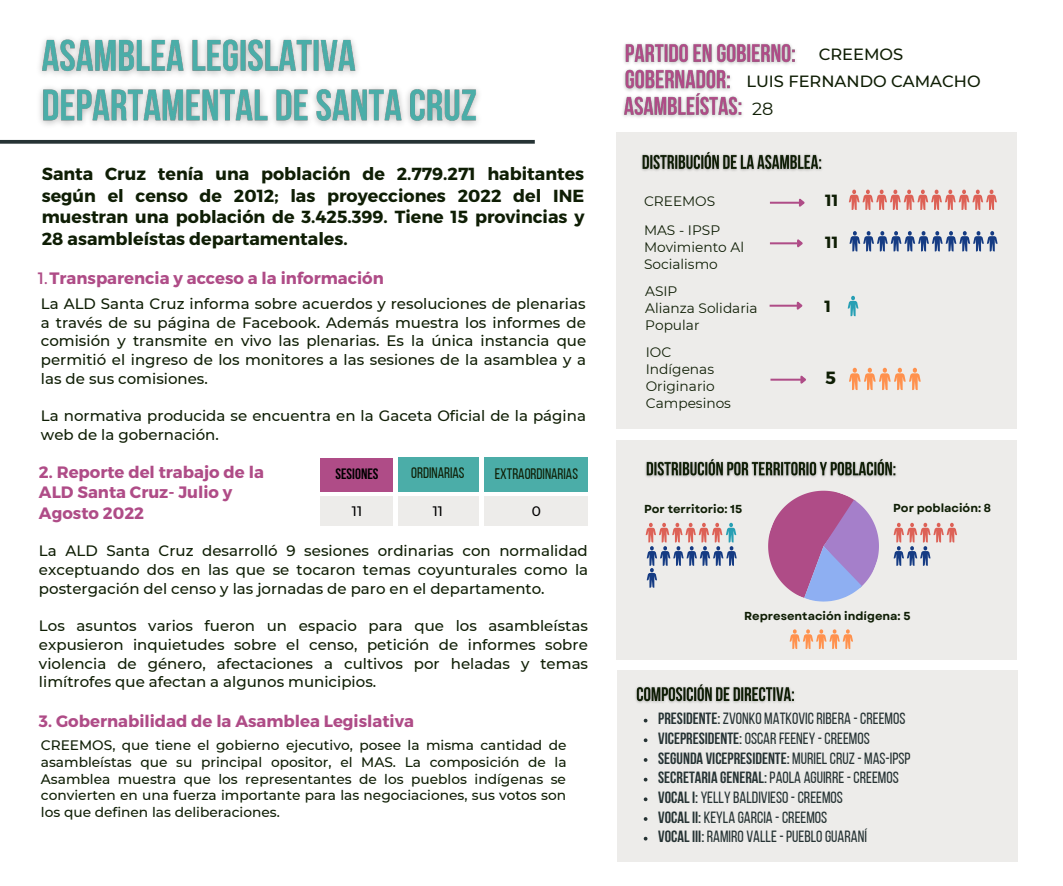
<style>
.page{position:relative;width:1063px;height:886px;background:#fff}
.page>*{position:absolute;margin:0;border:0;box-sizing:border-box;transform-origin:0 0}
.t1{font:700 17.75px "Montserrat";color:#0f1e05}
.t2{font:17.62px "Montserrat";color:#0f1e05}
.t3{font:700 17.5px/21.5px "Montserrat";color:#0f1e05;text-align:justify}
.t4{font:700 16.5px/20.2px "Montserrat";color:#af4c87}
.t5{font:16.25px/19.6px "Bebas Neue";color:#263334}
.t6{font:500 16.25px/27.2px "Montserrat";color:#0f1e05;text-align:center}
.t7{font:700 16.12px "Montserrat";color:#0f1e05}
.t8{font:15.12px "Bebas Neue";color:#0f1e05}
.t9{font:500 15px/18.8px "Montserrat";color:#0f1e05;text-align:justify}
.t10{font:700 15px "Bebas Neue";color:#000}
.t11{font:500 13.75px/16.9px "Montserrat";color:#0f1e05;text-align:justify}
.t12{font:13.75px/16.9px "Montserrat";color:#0f1e05}
.t13{font:500 13.75px "Montserrat";color:#000}
.t14{font:700 11.62px "Garet";color:#0f1e05}
.s1{font-weight:400}
.s2{font-weight:700}
</style>
<div class="page">
<div style="left:616px;top:133px;width:400px;height:296px;background:#edecea"></div>
<div style="left:616px;top:440px;width:400px;height:220px;background:#edecea"></div>
<img style="left:645px;top:459px;width:251px;height:18px">
<img style="left:624px;top:43px;width:172px;height:22px">
<img style="left:641px;top:152px;width:181px;height:19px">
<img style="left:624px;top:64px;width:113px;height:24px">
<svg style="left:849px;top:190px;width:148px;height:20px"></svg>
<svg style="left:849px;top:231px;width:148px;height:20px"></svg>
<svg style="left:847px;top:296px;width:11px;height:20px"></svg>
<hr style="left:770px;top:202px;width:29px;height:2px;background:#af4c87">
<svg style="left:797px;top:198px;width:8px;height:9px"></svg>
<hr style="left:770px;top:242px;width:27px;height:2px;background:#af4c87">
<svg style="left:795px;top:239px;width:8px;height:9px"></svg>
<hr style="left:769px;top:305px;width:28px;height:2px;background:#af4c87">
<svg style="left:795px;top:301px;width:8px;height:9px"></svg>
<hr style="left:770px;top:379px;width:31px;height:2px;background:#af4c87">
<svg style="left:798px;top:375px;width:8px;height:9px"></svg>
<svg style="left:849px;top:368px;width:71px;height:22px"></svg>
<svg style="left:752px;top:475px;width:205px;height:127px"></svg>
<svg style="left:789px;top:629px;width:64px;height:20px"></svg>
<svg style="left:645px;top:523px;width:91px;height:65px"></svg>
<svg style="left:0;top:140px;width:535px;height:4px"></svg>
<img style="left:31px;top:38px;width:457px;height:106px">
<img style="left:623px;top:88px;width:119px;height:30px">
<div style="left:617px;top:670px;width:400px;height:192px;background:#edecea"></div>
<img style="left:635px;top:684px;width:160px;height:19px">
<svg style="left:644px;top:738px;width:3px;height:4px"></svg>
<svg style="left:644px;top:758px;width:3px;height:4px"></svg>
<svg style="left:644px;top:797px;width:3px;height:4px"></svg>
<svg style="left:644px;top:817px;width:3px;height:4px"></svg>
<div style="left:321px;top:458px;width:72px;height:34px;background:#af4c87"></div>
<div style="left:398px;top:458px;width:80px;height:34px;background:#4bada8"></div>
<div style="left:484px;top:458px;width:104px;height:34px;background:#4bada8"></div>
<div style="left:321px;top:497px;width:72px;height:29px;background:#edecea"></div>
<div style="left:398px;top:497px;width:80px;height:29px;background:#edecea"></div>
<div style="left:484px;top:497px;width:104px;height:29px;background:#edecea"></div>
<p class="t3" style="left:42px;top:163px;width:544px">Santa Cruz tenía una población de 2.779.271 habitantes según el censo de 2012; las proyecciones 2022 del INE muestran una población de 3.425.399. Tiene 15 provincias y 28 asambleístas departamentales.</p>
<p class="t4" style="left:38px;top:268px;width:347px"><span class="s1">1.</span>Transparencia y acceso a la información</p>
<p class="t9" style="left:41px;top:294px;width:547px">La ALD Santa Cruz informa sobre acuerdos y resoluciones de plenarias a través de su página de Facebook. Además muestra los informes de comisión y transmite en vivo las plenarias. Es la única instancia que permitió el ingreso de los monitores a las sesiones de la asamblea y a las de sus comisiones.</p>
<p class="t9" style="left:41px;top:407px;width:546px">La normativa producida se encuentra en la Gaceta Oficial de la página web de la gobernación.</p>
<p class="t4" style="left:39px;top:461px;width:226px">2. Reporte del trabajo de la<br>ALD Santa Cruz- Julio y<br>Agosto 2022</p>
<p class="t8" style="left:411px;top:467px;width:55px">ORDINARIAS</p>
<p class="t8" style="left:495px;top:468px;width:85px">EXTRAORDINARIAS</p>
<p class="t10" style="left:335px;top:468px;width:45px">SESIONES</p>
<p class="t13" style="left:352px;top:502px;width:12px">11</p>
<p class="t13" style="left:433px;top:502px;width:12px">11</p>
<p class="t13" style="left:532px;top:502px;width:11px">0</p>
<p class="t9" style="left:39px;top:541px;width:550px">La ALD Santa Cruz desarrolló 9 sesiones ordinarias con normalidad exceptuando dos en las que se tocaron temas coyunturales como la postergación del censo y las jornadas de paro en el departamento.</p>
<p class="t9" style="left:39px;top:616px;width:550px">Los asuntos varios fueron un espacio para que los asambleístas expusieron inquietudes sobre el censo, petición de informes sobre violencia de género, afectaciones a cultivos por heladas y temas limítrofes que afectan a algunos municipios.</p>
<p class="t4" style="left:39px;top:710px;width:376px">3. Gobernabilidad de la Asamblea Legislativa</p>
<p class="t11" style="left:41px;top:736px;width:527px">CREEMOS, que tiene el gobierno ejecutivo, posee la misma cantidad de asambleístas que su principal opositor, el MAS. La composición de la Asamblea muestra que los representantes de los pueblos indígenas se convierten en una fuerza importante para las negociaciones, sus votos son los que definen las deliberaciones.</p>
<p class="t6" style="left:746px;top:40px;width:236px">CREEMOS<br>LUIS FERNANDO CAMACHO</p>
<p class="t2" style="left:752px;top:98px;width:23px">28</p>
<p class="t12" style="left:644px;top:187px;width:78px;line-height:28.6px">CREEMOS<br>MAS - IPSP</p>
<p class="t12" style="left:644px;top:238px;width:102px">Movimiento Al<br>Socialismo</p>
<p class="t12" style="left:645px;top:283px;width:114px">ASIP<br>Alianza Solidaria<br>Popular</p>
<p class="t12" style="left:646px;top:344px;width:87px">IOC<br>Indígenas<br>Originario<br>Campesinos</p>
<p class="t7" style="left:825px;top:190px;width:15px">11</p>
<p class="t7" style="left:825px;top:232px;width:15px">11</p>
<p class="t7" style="left:824px;top:296px;width:8px">1</p>
<p class="t1" style="left:825px;top:366px;width:12px">5</p>
<p class="t14" style="left:644px;top:501px;width:100px">Por territorio: 15</p>
<p class="t14" style="left:893px;top:499px;width:99px">Por población: 8</p>
<p class="t14" style="left:744px;top:607px;width:168px">Representación indígena: 5</p>
<p class="t5" style="left:658px;top:710px;width:254px"><span class="s2">PRESIDENTE:</span>ZVONKO MATKOVICRIBERA -CREEMOS <span class="s2">VICEPRESIDENTE:</span>OSCARFEENEY -CREEMOS <span class="s2">SEGUNDA VICEPRESIDENTE:</span> MURIELCRUZ- MAS-IPSP <span class="s2">SECRETARIA GENERAL:</span>PAOLA AGUIRRE-CREEMOS <span class="s2">VOCALI:</span> YELLY BALDIVIESO-CREEMOS<br><span class="s2">VOCALII:</span> KEYLA GARCIA -CREEMOS <span class="s2">VOCALIII:</span>RAMIRO VALLE-PUEBLOGUARANÍ</p>
</div>
